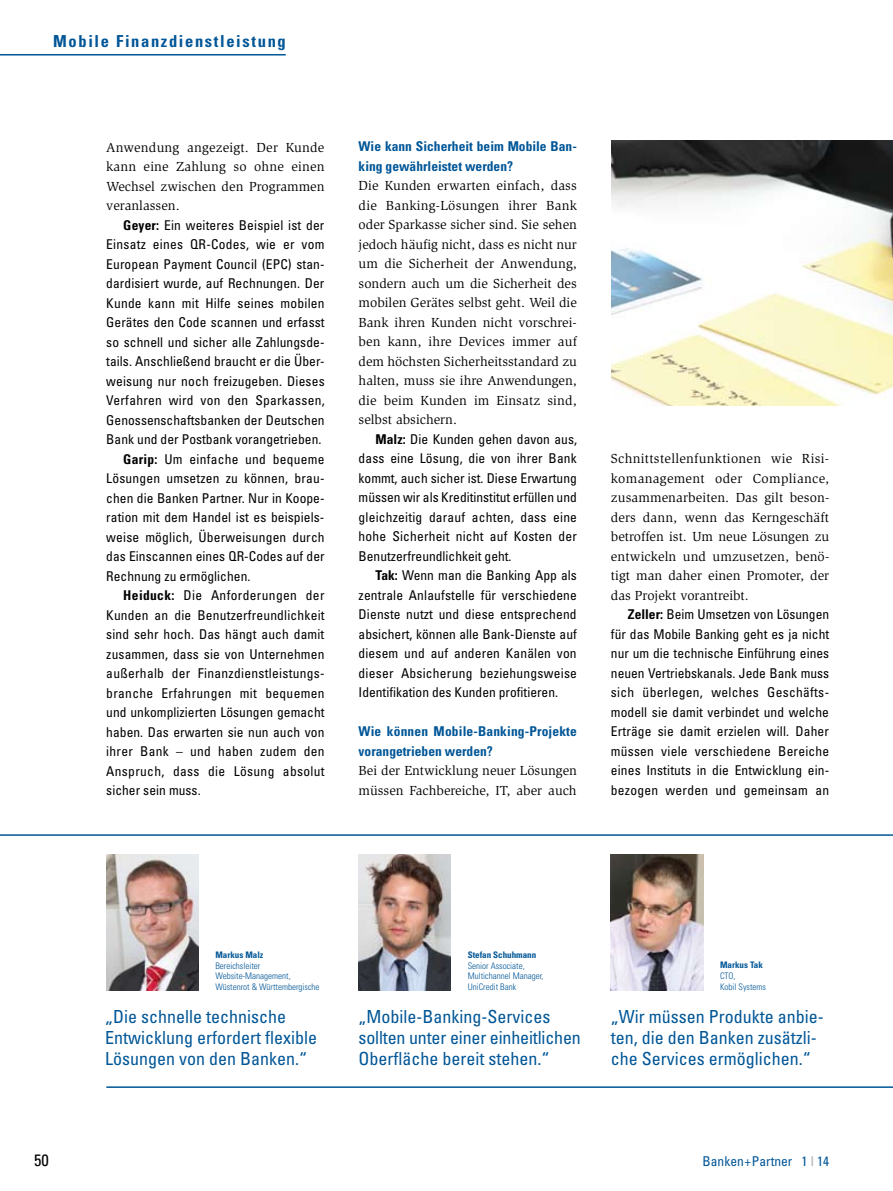
<style>
.page{position:relative;width:893px;height:1191px;background:#fff}
.page>*{position:absolute;margin:0;border:0;box-sizing:border-box;transform-origin:0 0}
.t1{font:condensed 18px/21px "Univers LT Std";color:#005697}
.t2{font:700 condensed 16.5px "Univers LT Std";letter-spacing:.1em;color:#005697}
.t3{font:condensed 16.5px "Univers LT Std";color:#000}
.t4{font:condensed 13.5px/19.5px "Univers LT Std";letter-spacing:.01em;color:#000;text-align:justify}
.t5{font:13.5px/19.5px "Slimbach Std";color:#000;text-align:justify}
.t6{font:700 condensed 13.5px/19.5px "Univers LT Std";color:#005697}
.t7{font:condensed 13.5px "Univers LT Std";color:#005697}
.t8{font:300 condensed 9px/10.8px "Univers LT Std";color:#005697}
.t9{font:700 condensed 9px "Univers LT Std";color:#005697}
.s1{font-weight:700}
.s2{color:#b1b3b4}
</style>
<div class="page">
<img style="left:612px;top:141px;width:281px;height:264px">
<hr style="left:0;top:54px;width:286px;height:2px;background:#005697">
<hr style="left:0;top:834px;width:893px;height:2px;background:#005697">
<hr style="left:106px;top:1086px;width:787px;height:2px;background:#005697">
<img style="left:106px;top:854px;width:92px;height:136px">
<img style="left:359px;top:854px;width:92px;height:136px">
<img style="left:611px;top:854px;width:92px;height:136px">
<p class="t2" style="left:53px;top:31px;width:234px">Mobile Finanzdienstleistung</p>
<p class="t5" style="left:106px;top:137px;width:220px">Anwendung angezeigt. Der Kunde kann eine Zahlung so ohne einen Wechsel zwischen den Programmen veranlassen.</p>
<p class="t4" style="left:123px;top:215px;width:203px"><span class="s1">Geyer:</span> Ein weiteres Beispiel ist der</p>
<p class="t4" style="left:106px;top:234px;width:220px">Einsatz eines QR-Codes, wie er vom</p>
<p class="t4" style="left:106px;top:254px;width:220px">European Payment Council (EPC) stan-</p>
<p class="t4" style="left:106px;top:273px;width:220px">dardisiert wurde, auf Rechnungen. Der</p>
<p class="t4" style="left:106px;top:293px;width:220px">Kunde kann mit Hilfe seines mobilen</p>
<p class="t4" style="left:106px;top:312px;width:220px">Gerätes den Code scannen und erfasst</p>
<p class="t4" style="left:106px;top:332px;width:220px">so schnell und sicher alle Zahlungsde-</p>
<p class="t4" style="left:106px;top:351px;width:220px">tails. Anschließend braucht er die Über-</p>
<p class="t4" style="left:106px;top:371px;width:220px">weisung nur noch freizugeben. Dieses</p>
<p class="t4" style="left:106px;top:390px;width:220px">Verfahren wird von den Sparkassen,</p>
<p class="t4" style="left:106px;top:410px;width:220px">Genossenschaftsbanken der Deutschen</p>
<p class="t4" style="left:106px;top:429px;width:217px">Bank und der Postbank vorangetrieben.</p>
<p class="t4" style="left:123px;top:449px;width:203px"><span class="s1">Garip:</span> Um einfache und bequeme</p>
<p class="t4" style="left:106px;top:468px;width:220px">Lösungen umsetzen zu können, brau-</p>
<p class="t4" style="left:106px;top:488px;width:220px">chen die Banken Partner. Nur in Koope-</p>
<p class="t4" style="left:106px;top:507px;width:220px">ration mit dem Handel ist es beispiels-</p>
<p class="t4" style="left:106px;top:527px;width:220px">weise möglich, Überweisungen durch</p>
<p class="t4" style="left:106px;top:546px;width:220px">das Einscannen eines QR-Codes auf der</p>
<p class="t4" style="left:106px;top:566px;width:146px">Rechnung zu ermöglichen.</p>
<p class="t4" style="left:123px;top:585px;width:203px"><span class="s1">Heiduck:</span> Die Anforderungen der</p>
<p class="t4" style="left:106px;top:605px;width:220px">Kunden an die Benutzerfreundlichkeit</p>
<p class="t4" style="left:106px;top:624px;width:220px">sind sehr hoch. Das hängt auch damit</p>
<p class="t4" style="left:106px;top:644px;width:220px">zusammen, dass sie von Unternehmen</p>
<p class="t4" style="left:106px;top:663px;width:220px">außerhalb der Finanzdienstleistungs-</p>
<p class="t4" style="left:106px;top:683px;width:220px">branche Erfahrungen mit bequemen</p>
<p class="t4" style="left:106px;top:702px;width:220px">und unkomplizierten Lösungen gemacht</p>
<p class="t4" style="left:106px;top:722px;width:220px">haben. Das erwarten sie nun auch von</p>
<p class="t4" style="left:106px;top:741px;width:220px">ihrer Bank – und haben zudem den</p>
<p class="t4" style="left:106px;top:761px;width:220px">Anspruch, dass die Lösung absolut</p>
<p class="t4" style="left:106px;top:780px;width:96px">sicher sein muss.</p>
<p class="t6" style="left:359px;top:137px;width:220px">Wie kann Sicherheit beim Mobile Ban&shy;king gewährleistet werden?</p>
<p class="t5" style="left:359px;top:176px;width:220px">Die Kunden erwarten einfach, dass die Banking-Lösungen ihrer Bank oder Sparkasse sicher sind. Sie sehen jedoch häufig nicht, dass es nicht nur um die Sicherheit der Anwendung, sondern auch um die Sicherheit des mobilen Gerätes selbst geht. Weil die Bank ihren Kunden nicht vorschrei&shy;ben kann, ihre Devices immer auf dem höchsten Sicherheitsstandard zu halten, muss sie ihre Anwendungen, die beim Kunden im Einsatz sind, selbst absichern.</p>
<p class="t4" style="left:359px;top:429px;width:220px;text-indent:17px"><span class="s1">Malz:</span> Die Kunden gehen davon aus, dass eine Lösung, die von ihrer Bank kommt, auch sicher ist. Diese Erwartung müssen wir als Kreditinstitut erfüllen und gleichzeitig darauf achten, dass eine hohe Sicherheit nicht auf Kosten der Benutzerfreundlichkeit geht.</p>
<p class="t4" style="left:359px;top:565px;width:220px;text-indent:17px"><span class="s1">Tak:</span> Wenn man die Banking App als zentrale Anlaufstelle für verschiedene Dienste nutzt und diese entsprechend absichert, können alle Bank-Dienste auf diesem und auf anderen Kanälen von dieser Absicherung beziehungsweise Identifikation des Kunden profitieren.</p>
<p class="t6" style="left:359px;top:721px;width:220px">Wie können Mobile-Banking-Projekte vorangetrieben werden?</p>
<p class="t5" style="left:359px;top:761px;width:220px">Bei der Entwicklung neuer Lösungen müssen Fachbereiche, IT, aber auch</p>
<p class="t5" style="left:611px;top:449px;width:220px">Schnittstellenfunktionen wie Risi&shy;komanagement oder Compliance, zusammenarbeiten. Das gilt beson&shy;ders dann, wenn das Kerngeschäft betroffen ist. Um neue Lösungen zu entwickeln und umzusetzen, benö&shy;tigt man daher einen Promoter, der das Projekt vorantreibt.</p>
<p class="t4" style="left:611px;top:605px;width:220px;text-indent:17px"><span class="s1">Zeller:</span> Beim Umsetzen von Lösungen für das Mobile Banking geht es ja nicht nur um die technische Einführung eines neuen Vertriebskanals. Jede Bank muss sich überlegen, welches Geschäfts&shy;modell sie damit verbindet und welche Erträge sie damit erzielen will. Daher müssen viele verschiedene Bereiche eines Instituts in die Entwicklung ein&shy;bezogen werden und gemeinsam an</p>
<p class="t9" style="left:215px;top:949px;width:49px">Markus Malz</p>
<p class="t8" style="left:215px;top:960px;width:106px">Bereichsleiter<br>Website-Management,<br>Wüstenrot &amp; Württembergische</p>
<h1 class="t1" style="left:105px;top:1005px;width:213px">„Die schnelle technische<br>Entwicklung erfordert flexible<br>Lösungen von den Banken.“</h1>
<p class="t9" style="left:468px;top:949px;width:70px">Stefan Schuhmann</p>
<p class="t8" style="left:468px;top:960px;width:77px">Senior Associate,<br>Multichannel Manager,<br>UniCredit Bank</p>
<h1 class="t1" style="left:359px;top:1006px;width:224px">„Mobile-Banking-Services sollten unter einer einheitlichen<br>Oberfläche bereit stehen.“</h1>
<p class="t9" style="left:720px;top:959px;width:44px">Markus Tak</p>
<p class="t8" style="left:720px;top:970px;width:47px">CTO,<br>Kobil Systems</p>
<h1 class="t1" style="left:611px;top:1005px;width:214px">„Wir müssen Produkte anbie&shy;ten, die den Banken zusätzli&shy;che Services ermöglichen.“</h1>
<p class="t3" style="left:34px;top:1149px;width:16px">50</p>
<p class="t7" style="left:703px;top:1152px;width:128px">Banken+Partner 1 <span class="s2">I</span> 14</p>
</div>
